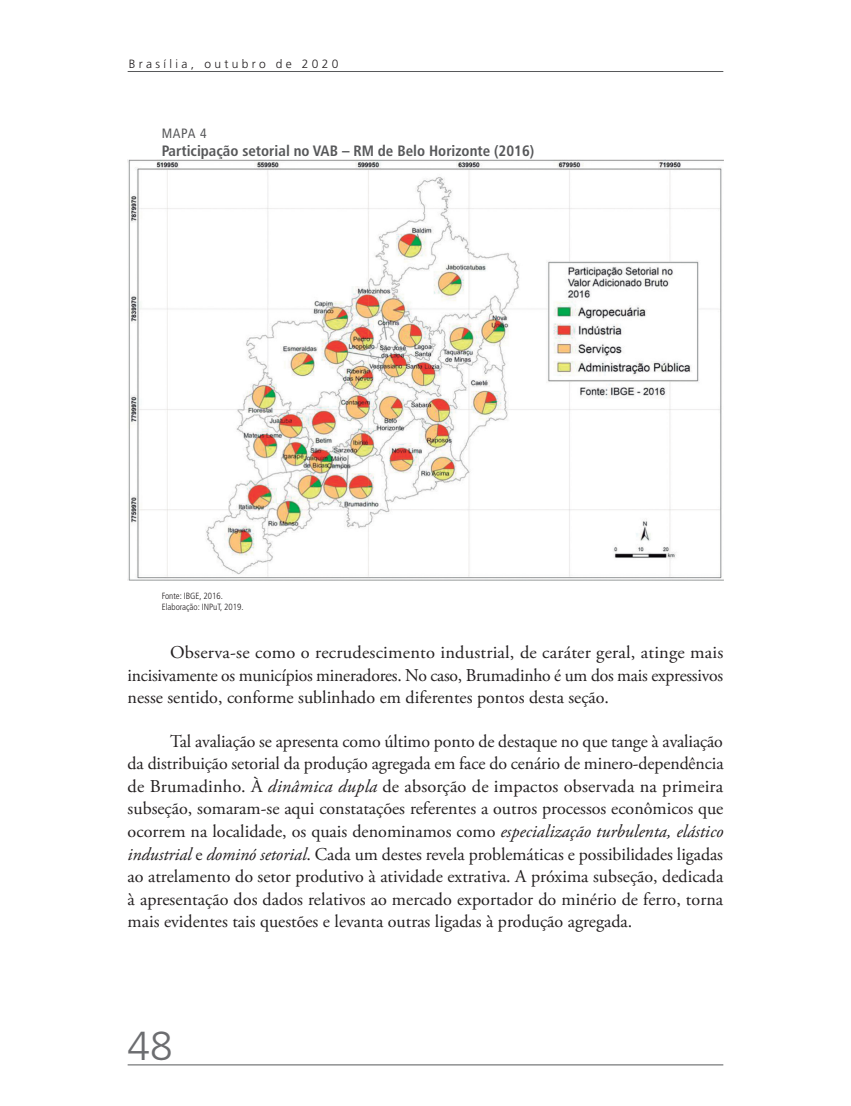
<style>
.page{position:relative;width:851px;height:1106px;background:#fff}
.page>*{position:absolute;margin:0;border:0;box-sizing:border-box;transform-origin:0 0}
.t1{font:300 40.5px "Frutiger LT Pro";color:#6c6d70}
.texto_corrido{font:18px/22.5px "Adobe Garamond Pro";color:#231f20;text-align:justify}
.titulo_2_titulo{font:700 condensed 15px "Frutiger LT Pro";color:#57585a}
.titulo_1_numero{font:condensed 13.5px "Frutiger LT Pro";color:#57585a}
.t2{font:300 12px "Frutiger LT Pro";letter-spacing:.28em;color:#231f20}
.fonte_elaboracao_3{font:300 condensed 9px "Frutiger LT Pro";color:#231f20}
.fonte_elaboracao_1{font:300 condensed 9px "Frutiger LT Pro";color:#231f20}
.s1{font-style:italic}
</style>
<div class="page">
<hr style="left:128px;top:71px;width:595px;height:1px;background:#57585a">
<hr style="left:128px;top:1064px;width:595px;height:1px;background:#57585a">
<img style="left:128px;top:159px;width:595px;height:421px">
<p class="t2" style="left:129px;top:57px;width:211px">Brasília, outubro de 2020</p>
<p class="titulo_1_numero" style="left:162px;top:125px;width:46px">MAPA 4</p>
<p class="titulo_2_titulo" style="left:162px;top:142px;width:374px">Participação setorial no VAB – RM de Belo Horizonte (2016)</p>
<p class="fonte_elaboracao_1" style="left:162px;top:591px;width:63px">Fonte: IBGE, 2016.</p>
<p class="fonte_elaboracao_3" style="left:162px;top:602px;width:83px">Elaboração: INPuT, 2019.</p>
<p class="texto_corrido" style="left:128px;top:642px;width:597px;text-indent:43px">Observa-se como o recrudescimento industrial, de caráter geral, atinge mais incisivamente os municípios mineradores. No caso, Brumadinho é um dos mais expressivos nesse sentido, conforme sublinhado em diferentes pontos desta seção.</p>
<p class="texto_corrido" style="left:128px;top:730px;width:597px;text-indent:43px">Tal avaliação se apresenta como último ponto de destaque no que tange à avaliação da distribuição setorial da produção agregada em face do cenário de minero-dependência de Brumadinho. À <span class="s1">dinâmica dupla</span> de absorção de impactos observada na primeira subseção, somaram-se aqui constatações referentes a outros processos econômicos que ocorrem na localidade, os quais denominamos como <span class="s1">especialização turbulenta, elástico industrial</span> e <span class="s1">dominó setorial</span>. Cada um destes revela problemáticas e possibilidades ligadas ao atrelamento do setor produtivo à atividade extrativa. A próxima subseção, dedicada à apresentação dos dados relativos ao mercado exportador do minério de ferro, torna mais evidentes tais questões e levanta outras ligadas à produção agregada.</p>
<h1 class="t1" style="left:128px;top:1022px;width:47px">48</h1>
</div>
